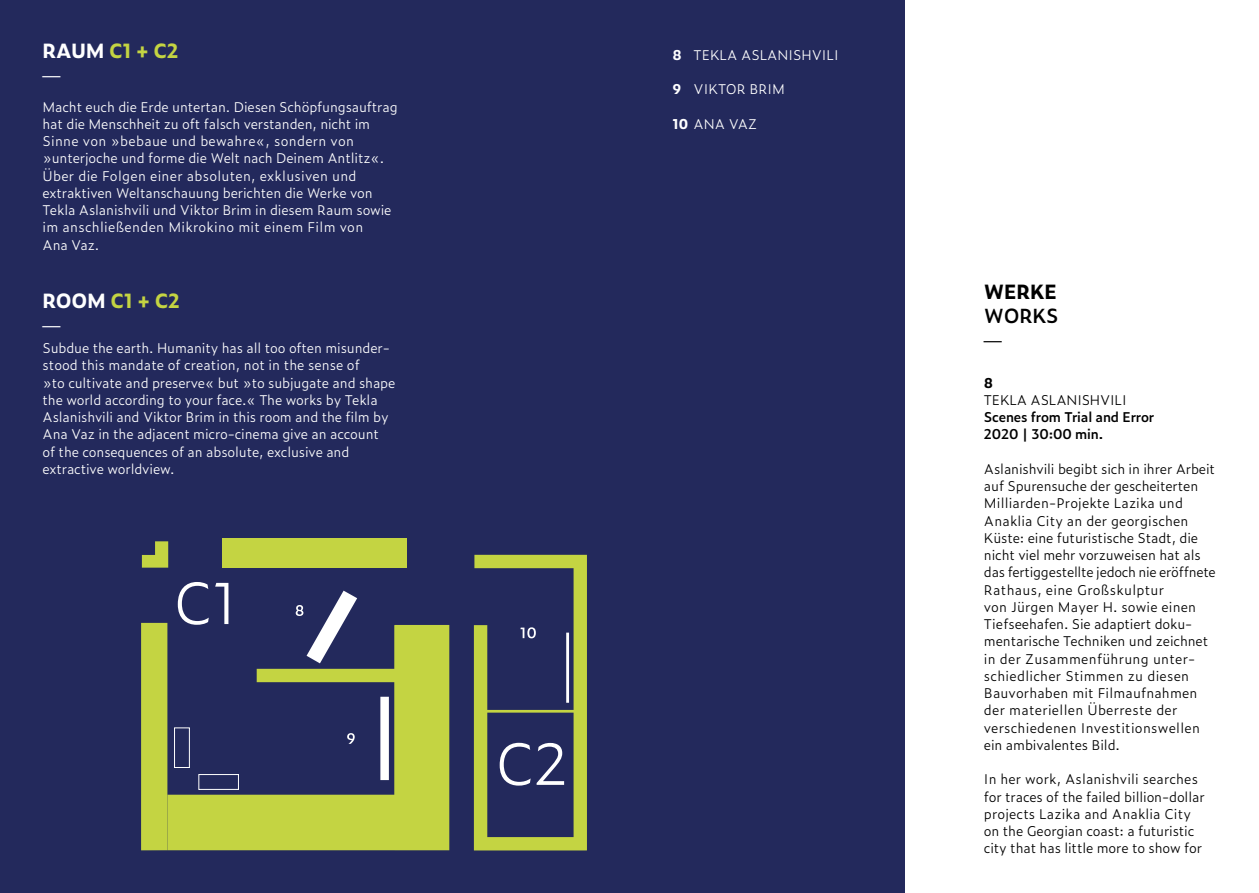
<style>
.page{position:relative;width:1259px;height:893px;background:#fff}
.page>*{position:absolute;margin:0;border:0;box-sizing:border-box;transform-origin:0 0}
.t1{font:700 19.5px "Zeitung Pro";letter-spacing:-.01em;color:#c4d442}
.t2{font:700 19.5px "Zeitung Pro";letter-spacing:-.01em;color:#000}
.t3{font:600 19.5px "Zeitung Pro";letter-spacing:-.015em;color:#000}
.t4{font:300 18px "Zeitung Pro";color:#fff}
.t5{font:300 18px "Zeitung Pro";color:#000}
.Fließtext{font:300 13.5px/17.2px "Zeitung Pro";letter-spacing:-.01em;color:#fff}
.Fließtext-2{font:300 13.5px/17.2px "Zeitung Pro";letter-spacing:-.01em;color:#000}
.Fließtext-3{font:600 13.5px "Zeitung Pro";letter-spacing:-.01em;color:#000}
.Fließtext-4{font:700 13.5px "Zeitung Pro";color:#000}
.s1{color:#fff}
.s2{font-weight:700}
</style>
<div class="page">
<div style="left:0;top:0;width:904px;height:893px;background:#23295c"></div>
<svg style="left:142px;top:541px;width:26px;height:27px"></svg>
<div style="left:222px;top:538px;width:184px;height:30px;background:#c4d442"></div>
<svg style="left:167px;top:625px;width:282px;height:225px"></svg>
<div style="left:141px;top:623px;width:26px;height:227px;background:#c4d442"></div>
<div style="left:380px;top:697px;width:9px;height:83px;background:#fff"></div>
<svg style="left:174px;top:727px;width:65px;height:63px"></svg>
<svg style="left:296px;top:591px;width:61px;height:72px"></svg>
<svg style="left:347px;top:733px;width:8px;height:11px"></svg>
<svg style="left:178px;top:582px;width:31px;height:43px"></svg>
<svg style="left:215px;top:583px;width:13px;height:41px"></svg>
<svg style="left:474px;top:555px;width:113px;height:295px"></svg>
<p class="t1" style="left:43px;top:35px;width:137px"><span class="s1">RAUM</span> C1 + C2</p>
<p class="t4" style="left:43px;top:62px;width:19px">—</p>
<p class="Fließtext" style="left:43px;top:97px;width:357px">Macht euch die Erde untertan. Diesen Schöpfungsauftrag hat die Menschheit zu oft falsch verstanden, nicht im Sinne von »bebaue und bewahre«, sondern von »unterjoche und forme die Welt nach Deinem Antlitz«.<br>Über die Folgen einer absoluten, exklusiven und extraktiven Weltanschauung berichten die Werke von Tekla Aslanishvili und Viktor Brim in diesem Raum sowie im anschließenden Mikrokino mit einem Film von<br>Ana Vaz.</p>
<p class="t1" style="left:43px;top:286px;width:139px"><span class="s1">ROOM</span> C1 + C2</p>
<p class="t4" style="left:43px;top:312px;width:19px">—</p>
<p class="Fließtext" style="left:43px;top:339px;width:354px">Subdue the earth. Humanity has all too often misunder&shy;stood this mandate of creation, not in the sense of<br>»to cultivate and preserve« but »to subjugate and shape the world according to your face.« The works by Tekla Aslanishvili and Viktor Brim in this room and the film by Ana Vaz in the adjacent micro-cinema give an account<br>of the consequences of an absolute, exclusive and extractive worldview.</p>
<p class="Fließtext" style="left:672px;top:46px;width:168px"><span class="s2">8</span> TEKLA ASLANISHVILI</p>
<p class="Fließtext" style="left:672px;top:80px;width:114px"><span class="s2">9</span> VIKTOR BRIM</p>
<p class="Fließtext" style="left:672px;top:115px;width:86px"><span class="s2">10</span> ANA VAZ</p>
<p class="t2" style="left:984px;top:277px;width:74px">WERKE</p>
<p class="t3" style="left:984px;top:301px;width:76px">WORKS</p>
<p class="t5" style="left:984px;top:327px;width:19px">—</p>
<p class="Fließtext-4" style="left:984px;top:372px;width:11px">8</p>
<p class="Fließtext-2" style="left:984px;top:391px;width:144px">TEKLA ASLANISHVILI</p>
<p class="Fließtext-3" style="left:984px;top:407px;width:172px">Scenes from Trial and Error</p>
<p class="Fließtext-3" style="left:984px;top:424px;width:121px">2020 | 30:00 min.</p>
<p class="Fließtext-2" style="left:984px;top:460px;width:233px">Aslanishvili begibt sich in ihrer Arbeit auf Spurensuche der gescheiterten Milliarden-Projekte Lazika und Anaklia City an der georgischen Küste: eine futuristische Stadt, die nicht viel mehr vorzuweisen hat als das fertiggestellte jedoch nie eröffnete Rathaus, eine Großskulptur<br>von Jürgen Mayer H. sowie einen Tiefseehafen. Sie adaptiert doku&shy;mentarische Techniken und zeichnet in der Zusammenführung unter&shy;schiedlicher Stimmen zu diesen Bauvorhaben mit Filmaufnahmen der materiellen Überreste der verschiedenen Investitionswellen ein ambivalentes Bild.</p>
<p class="Fließtext-2" style="left:984px;top:770px;width:222px">In her work, Aslanishvili searches for traces of the failed billion-dollar projects Lazika and Anaklia City on the Georgian coast: a futuristic city that has little more to show for</p>
</div>
